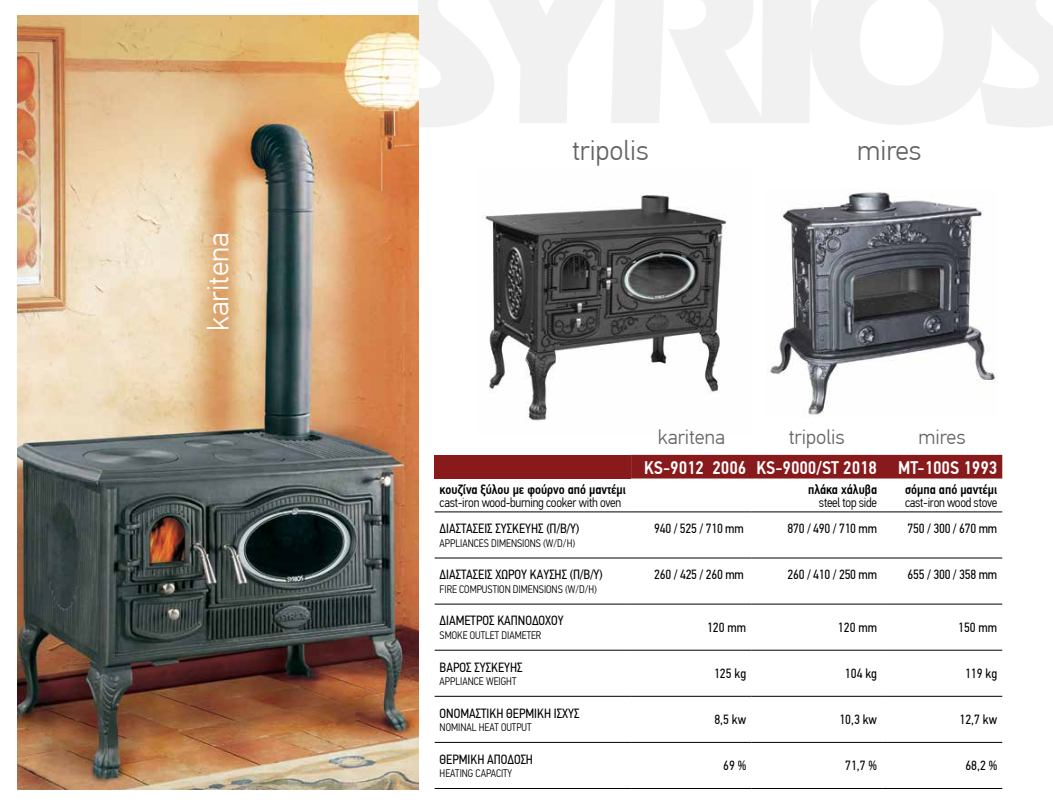
<style>
.page{position:relative;width:1053px;height:805px;background:#fff}
.page>*{position:absolute;margin:0;border:0;box-sizing:border-box;transform-origin:0 0}
.t1{font:300 30px "PF Din Text Pro";color:#fff}
.t2{font:300 28px "PF Din Text Pro";color:#636466}
.t3{font:300 20.5px "PF Din Text Pro";color:#636466}
.t4{font:500 18.25px "PF Din Text Cond Pro";color:#fff}
.t5{font:13.38px "PF Din Text Cond Pro";color:#000}
.t6{font:300 13.38px "PF Din Text Cond Pro";letter-spacing:-.02em;color:#000}
.t7{font:500 13.38px "PF Din Text Cond Pro";color:#000}
.t8{font:300 10.88px "PF Din Text Cond Pro";color:#000}
</style>
<div class="page">
<svg style="left:418px;top:0;width:634px;height:128px;fill:#f1f1f2"></svg>
<img style="left:482px;top:195px;width:245px;height:226px">
<img style="left:769px;top:192px;width:228px;height:223px">
<img style="left:18px;top:16px;width:400px;height:773px">
<div style="left:434px;top:454px;width:197px;height:24px;background:#891a1c"></div>
<div style="left:631px;top:454px;width:371px;height:24px;background:#891a1c"></div>
<hr style="left:434px;top:511px;width:197px;height:1px;background:#000">
<hr style="left:434px;top:557px;width:197px;height:1px;background:#000">
<hr style="left:631px;top:557px;width:120px;height:1px;background:#000">
<hr style="left:434px;top:603px;width:197px;height:1px;background:#000">
<hr style="left:434px;top:649px;width:197px;height:1px;background:#000">
<hr style="left:434px;top:695px;width:197px;height:1px;background:#000">
<hr style="left:434px;top:741px;width:197px;height:1px;background:#000">
<hr style="left:434px;top:788px;width:197px;height:1px;background:#000">
<hr style="left:631px;top:511px;width:120px;height:1px;background:#000">
<hr style="left:751px;top:511px;width:131px;height:1px;background:#000">
<hr style="left:882px;top:511px;width:120px;height:1px;background:#000">
<hr style="left:751px;top:557px;width:131px;height:1px;background:#000">
<hr style="left:882px;top:557px;width:120px;height:1px;background:#000">
<hr style="left:631px;top:603px;width:120px;height:1px;background:#000">
<hr style="left:751px;top:603px;width:131px;height:1px;background:#000">
<hr style="left:882px;top:603px;width:120px;height:1px;background:#000">
<hr style="left:631px;top:649px;width:120px;height:1px;background:#000">
<hr style="left:751px;top:649px;width:131px;height:1px;background:#000">
<hr style="left:882px;top:649px;width:120px;height:1px;background:#000">
<hr style="left:631px;top:695px;width:120px;height:1px;background:#000">
<hr style="left:751px;top:695px;width:131px;height:1px;background:#000">
<hr style="left:882px;top:695px;width:120px;height:1px;background:#000">
<hr style="left:631px;top:741px;width:120px;height:1px;background:#000">
<hr style="left:751px;top:741px;width:131px;height:1px;background:#000">
<hr style="left:882px;top:741px;width:120px;height:1px;background:#000">
<hr style="left:631px;top:788px;width:120px;height:1px;background:#000">
<hr style="left:751px;top:788px;width:131px;height:1px;background:#000">
<hr style="left:882px;top:788px;width:120px;height:1px;background:#000">
<h1 class="t1" style="left:201px;top:331px;width:100px;rotate:-90deg">karitena</h1>
<h2 class="t2" style="left:572px;top:134px;width:78px">tripolis</h2>
<h2 class="t2" style="left:857px;top:134px;width:66px">mires</h2>
<h3 class="t3" style="left:657px;top:425px;width:69px">karitena</h3>
<h3 class="t3" style="left:788px;top:425px;width:57px">tripolis</h3>
<h3 class="t3" style="left:918px;top:425px;width:49px">mires</h3>
<p class="t7" style="left:439px;top:481px;width:188px">κουζίνα ξύλου με φούρνο από μαντέμι</p>
<p class="t6" style="left:439px;top:494px;width:183px">cast-iron wood-burning cooker with oven</p>
<h3 class="t4" style="left:644px;top:456px;width:354px">KS-9012 2006 KS-9000/ST 2018 MT-100S 1993</h3>
<p class="t7" style="left:808px;top:481px;width:71px">πλάκα χάλυβα</p>
<p class="t6" style="left:818px;top:494px;width:60px">steel top side</p>
<p class="t7" style="left:905px;top:481px;width:94px">σόμπα από μαντέμι</p>
<p class="t6" style="left:905px;top:494px;width:94px">cast-iron wood stove</p>
<p class="t5" style="left:439px;top:520px;width:141px">ΔΙΑΣΤΑΣΕΙΣ ΣΥΣΚΕΥΗΣ (Π/Β/Υ)</p>
<p class="t5" style="left:654px;top:520px;width:91px">940 / 525 / 710 mm</p>
<p class="t8" style="left:439px;top:536px;width:137px">APPLIANCES DIMENSIONS (W/D/H)</p>
<p class="t5" style="left:439px;top:566px;width:164px">ΔΙΑΣΤΑΣΕΙΣ ΧΩΡΟΥ ΚΑΥΣΗΣ (Π/Β/Υ)</p>
<p class="t5" style="left:654px;top:566px;width:91px">260 / 425 / 260 mm</p>
<p class="t8" style="left:439px;top:582px;width:159px">FIRE COMPUSTION DIMENSIONS (W/D/H)</p>
<p class="t5" style="left:787px;top:520px;width:91px">870 / 490 / 710 mm</p>
<p class="t5" style="left:907px;top:520px;width:91px">750 / 300 / 670 mm</p>
<p class="t5" style="left:787px;top:566px;width:91px">260 / 410 / 250 mm</p>
<p class="t5" style="left:907px;top:566px;width:91px">655 / 300 / 358 mm</p>
<p class="t5" style="left:439px;top:612px;width:126px">ΔΙΑΜΕΤΡΟΣ ΚΑΠΝΟΔΟΧΟΥ</p>
<p class="t8" style="left:439px;top:628px;width:103px">SMOKE OUTLET DIAMETER</p>
<p class="t5" style="left:439px;top:659px;width:84px">ΒΑΡΟΣ ΣΥΣΚΕΥΗΣ</p>
<p class="t8" style="left:439px;top:674px;width:78px">APPLIANCE WEIGHT</p>
<p class="t5" style="left:439px;top:705px;width:141px">ΟΝΟΜΑΣΤΙΚΗ ΘΕΡΜΙΚΗ ΙΣΧΥΣ</p>
<p class="t8" style="left:439px;top:721px;width:93px">NOMINAL HEAT OUTPUT</p>
<p class="t5" style="left:439px;top:751px;width:95px">ΘΕΡΜΙΚΗ ΑΠΟΔΟΣΗ</p>
<p class="t8" style="left:439px;top:767px;width:74px">HEATING CAPACITY</p>
<p class="t5" style="left:707px;top:619px;width:41px">120 mm</p>
<p class="t5" style="left:837px;top:619px;width:41px">120 mm</p>
<p class="t5" style="left:958px;top:619px;width:41px">150 mm</p>
<p class="t5" style="left:714px;top:665px;width:34px">125 kg</p>
<p class="t5" style="left:844px;top:665px;width:34px">104 kg</p>
<p class="t5" style="left:965px;top:665px;width:34px">119 kg</p>
<p class="t5" style="left:714px;top:711px;width:33px">8,5 kw</p>
<p class="t5" style="left:839px;top:711px;width:39px">10,3 kw</p>
<p class="t5" style="left:959px;top:711px;width:39px">12,7 kw</p>
<p class="t5" style="left:723px;top:757px;width:25px">69 %</p>
<p class="t5" style="left:845px;top:757px;width:33px">71,7 %</p>
<p class="t5" style="left:965px;top:757px;width:33px">68,2 %</p>
</div>
